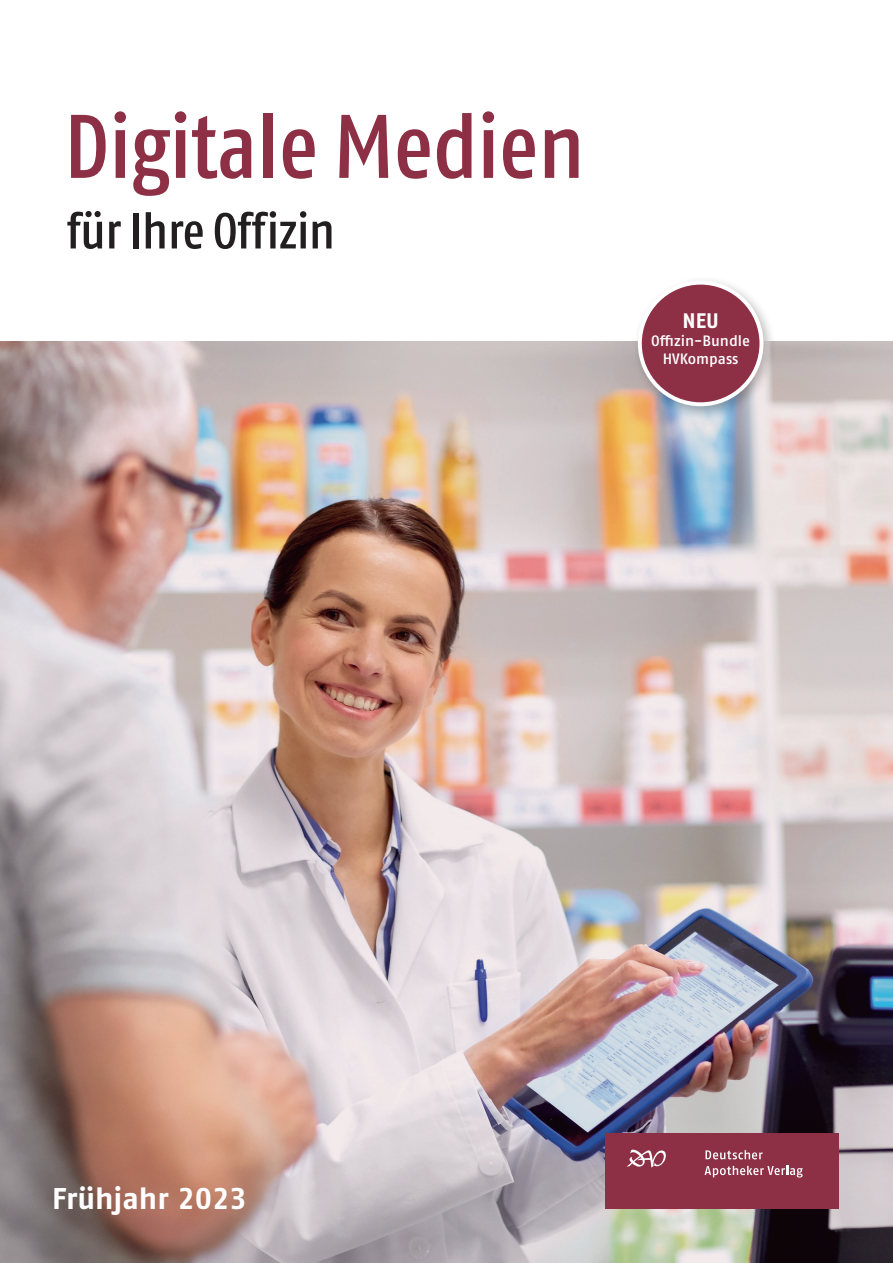
<style>
.page{position:relative;width:893px;height:1263px;background:#fff}
.page>*{position:absolute;margin:0;border:0;box-sizing:border-box;transform-origin:0 0}
.t1{font:500 condensed 90px "Fago Pro";color:#8d2f45}
.t2{font:500 condensed 50.4px "Fago Pro";letter-spacing:-.005em;color:#231f20}
.t3{font:700 30px "Fago Pro";color:#fff}
.t4{font:700 21px "Fago Pro";color:#fff}
.t5{font:500 15px/18px "Fago Pro";color:#fff;text-align:center}
</style>
<div class="page">
<img style="left:0;top:341px;width:893px;height:922px">
<div style="left:632px;top:275px;width:145px;height:145px;background:#231f20;opacity:.3"></div>
<div style="left:640px;top:283px;width:121px;height:121px;background:#8d2f45;border-radius:50%"></div>
<div style="left:638px;top:281px;width:125px;height:125px;border:4px solid #fff;border-radius:50%"></div>
<div style="left:605px;top:1134px;width:82px;height:75px;background:#8d2f45"></div>
<div style="left:689px;top:1134px;width:150px;height:75px;background:#8d2f45"></div>
<svg style="left:627px;top:1150px;width:39px;height:17px"></svg>
<svg style="left:705px;top:1150px;width:57px;height:9px"></svg>
<svg style="left:704px;top:1166px;width:99px;height:11px"></svg>
<h1 class="t1" style="left:64px;top:92px;width:522px">Digitale Medien</h1>
<h2 class="t2" style="left:67px;top:201px;width:269px">für Ihre Offizin</h2>
<h3 class="t4" style="left:682px;top:308px;width:38px">NEU</h3>
<p class="t5" style="left:651px;top:332px;width:100px">Offizin-Bundle<br>HVKompass</p>
<h3 class="t3" style="left:52px;top:1180px;width:196px">Frühjahr 2023</h3>
</div>
